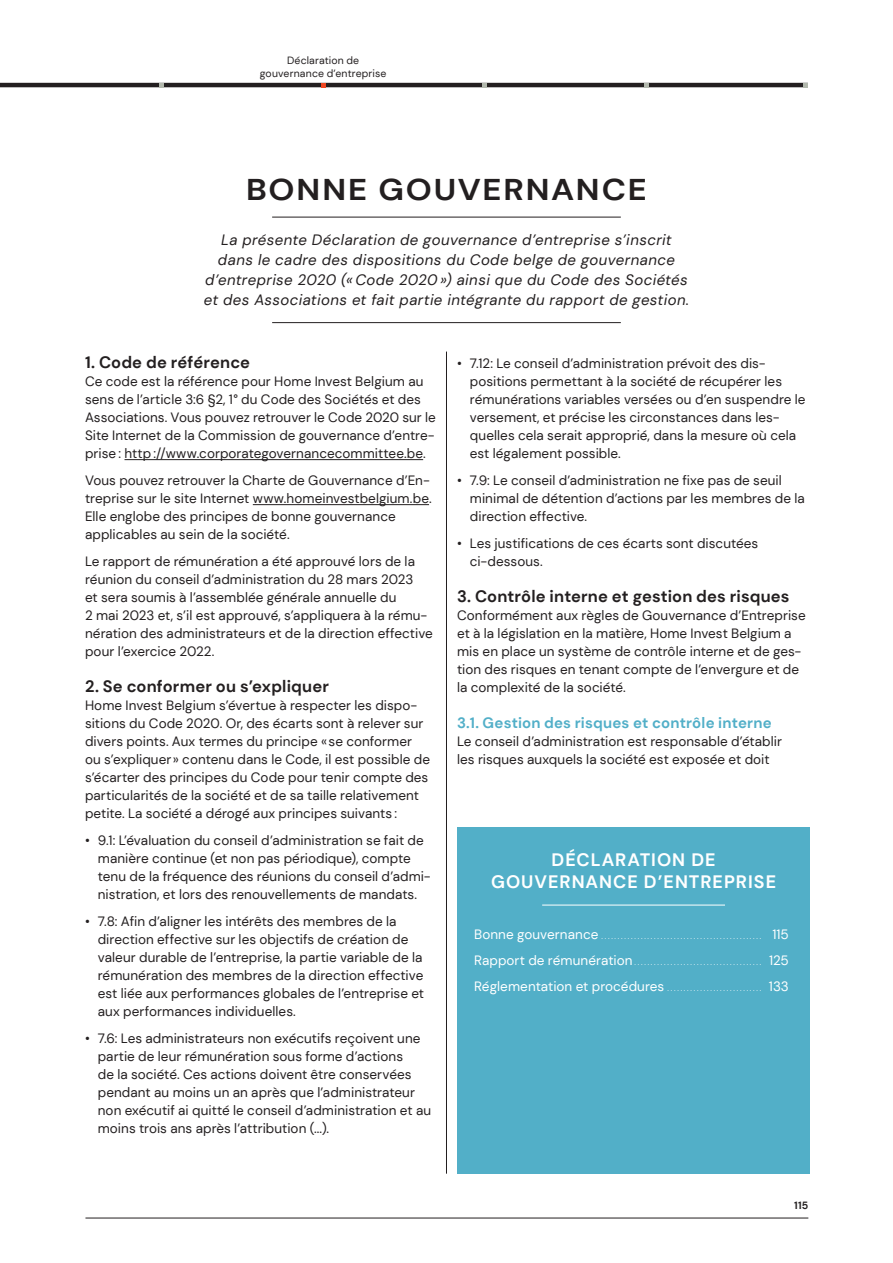
<style>
.page{position:relative;width:893px;height:1263px;background:#fff}
.page>*{position:absolute;margin:0;border:0;box-sizing:border-box;transform-origin:0 0}
.t1{font:700 30px "DM Sans";letter-spacing:.055em;color:#231f20;scale:1.1 1}
.t2{font:700 18px/21.6px "DM Sans";letter-spacing:.055em;color:#fff;text-align:center}
.t3{font:700 16.5px "DM Sans";letter-spacing:.01em;color:#231f20}
.t4{font:italic 15px/20px "DM Sans";letter-spacing:.03em;color:#231f20;text-align:center}
.t5{font:700 15px "DM Sans";letter-spacing:.01em;color:#52afc8}
.t6{font:13.5px/18px "DM Sans";letter-spacing:.005em;color:#231f20}
.t7{font:13.5px "DM Sans";letter-spacing:-.005em;color:#fff}
.t8{font:10.5px/12.6px "DM Sans";letter-spacing:.015em;color:#231f20;text-align:center}
.t9{font:700 10.5px "DM Sans";color:#231f20}
.t10{font:7.5px "DM Sans";color:#fff}
.s1{font-size:13.5px}
</style>
<div class="page">
<hr style="left:272px;top:217px;width:349px;height:1px;background:#231f20">
<hr style="left:272px;top:322px;width:349px;height:1px;background:#231f20">
<hr style="left:124px;top:459px;width:299px;height:1px;background:#231f20">
<hr style="left:253px;top:504px;width:176px;height:1px;background:#231f20">
<hr style="left:446px;top:352px;width:1px;height:821px;background:#231f20">
<div style="left:457px;top:827px;width:353px;height:347px;background:#52afc8"></div>
<hr style="left:542px;top:905px;width:183px;height:1px;background:#fff">
<hr style="left:0;top:83px;width:808px;height:4px;background:#231f20">
<svg style="left:482px;top:83px;width:5px;height:4px"></svg>
<svg style="left:803px;top:83px;width:5px;height:4px"></svg>
<svg style="left:644px;top:83px;width:5px;height:4px"></svg>
<hr style="left:85px;top:1218px;width:723px;height:1px;background:#231f20">
<svg style="left:321px;top:83px;width:4px;height:4px"></svg>
<svg style="left:159px;top:83px;width:5px;height:4px"></svg>
<p class="t8" style="left:260px;top:54px;width:128px">Déclaration de gouvernance d’entreprise</p>
<h1 class="t1" style="left:246px;top:171px;width:366px">BONNE GOUVERNANCE</h1>
<p class="t4" style="left:204px;top:230px;width:487px">La présente Déclaration de gouvernance d’entreprise s’inscrit dans le cadre des dispositions du Code belge de gouvernance d’entreprise 2020 (« Code 2020») ainsi que du Code des Sociétés et des Associations et fait partie intégrante du rapport de gestion.</p>
<p class="t3" style="left:85px;top:352px;width:167px">1. Code de référence</p>
<p class="t6" style="left:85px;top:372px;width:352px">Ce code est la référence pour Home Invest Belgium au sens de l’article 3:6 §2, 1° du Code des Sociétés et des Associations. Vous pouvez retrouver le Code 2020 sur le Site Internet de la Commission de gouvernance d’entre&shy;prise : http ://www.corporategovernancecommittee.be.</p>
<p class="t6" style="left:85px;top:471px;width:348px">Vous pouvez retrouver la Charte de Gouvernance d’En&shy;treprise sur le site Internet www.homeinvestbelgium.be.<br>Elle englobe des principes de bonne gouvernance applicables au sein de la société.</p>
<p class="t6" style="left:85px;top:552px;width:349px">Le rapport de rémunération a été approuvé lors de la réunion du conseil d’administration du 28 mars 2023<br>et sera soumis à l’assemblée générale annuelle du<br>2 mai 2023 et, s’il est approuvé, s’appliquera à la rému&shy;nération des administrateurs et de la direction effective pour l’exercice 2022.</p>
<p class="t3" style="left:85px;top:676px;width:246px">2. Se conformer ou s’expliquer</p>
<p class="t6" style="left:85px;top:696px;width:346px">Home Invest Belgium s’évertue à respecter les dispo&shy;sitions du Code 2020. Or, des écarts sont à relever sur divers points. Aux termes du principe «se conformer ou s’expliquer» contenu dans le Code, il est possible de s’écarter des principes du Code pour tenir compte des particularités de la société et de sa taille relativement petite. La société a dérogé aux principes suivants :</p>
<p class="t6" style="left:98px;top:831px;width:334px;text-indent:-13px">• 9.1: L’évaluation du conseil d’administration se fait de manière continue (et non pas périodique), compte tenu de la fréquence des réunions du conseil d’admi&shy;nistration, et lors des renouvellements de mandats.</p>
<p class="t6" style="left:98px;top:912px;width:328px;text-indent:-13px">• 7.8: Afin d’aligner les intérêts des membres de la direction effective sur les objectifs de création de valeur durable de l’entreprise, la partie variable de la rémunération des membres de la direction effective est liée aux performances globales de l’entreprise et aux performances individuelles.</p>
<p class="t6" style="left:98px;top:1029px;width:335px;text-indent:-13px">• 7.6: Les administrateurs non exécutifs reçoivent une partie de leur rémunération sous forme d’actions<br>de la société. Ces actions doivent être conservées pendant au moins un an après que l’administrateur non exécutif ai quitté le conseil d’administration et au moins trois ans après l’attribution (...).</p>
<p class="t6" style="left:470px;top:354px;width:337px;text-indent:-13px">• 7.12: Le conseil d’administration prévoit des dis&shy;positions permettant à la société de récupérer les rémunérations variables versées ou d’en suspendre le versement, et précise les circonstances dans les&shy;quelles cela serait approprié, dans la mesure où cela est légalement possible.</p>
<p class="t6" style="left:470px;top:471px;width:336px;text-indent:-13px">• 7.9: Le conseil d’administration ne fixe pas de seuil minimal de détention d’actions par les membres de la direction effective.</p>
<p class="t6" style="left:470px;top:534px;width:290px;text-indent:-13px">• Les justifications de ces écarts sont discutées ci-dessous.</p>
<p class="t3" style="left:457px;top:586px;width:334px">3. Contrôle interne et gestion des risques</p>
<p class="t6" style="left:457px;top:606px;width:350px">Conformément aux règles de Gouvernance d’Entreprise et à la législation en la matière, Home Invest Belgium a mis en place un système de contrôle interne et de ges&shy;tion des risques en tenant compte de l’envergure et de la complexité de la société.</p>
<p class="t5" style="left:457px;top:713px;width:316px">3.1. Gestion des risques et contrôle interne</p>
<p class="t6" style="left:457px;top:732px;width:326px">Le conseil d’administration est responsable d’établir les risques auxquels la société est exposée et doit</p>
<h2 class="t2" style="left:491px;top:849px;width:287px">DÉCLARATION DE<br>GOUVERNANCE D’ENTREPRISE</h2>
<p class="t10" style="left:474px;top:932px;width:130px"><span class="s1">Bonne gouvernance</span> .................................................</p>
<p class="t7" style="left:772px;top:926px;width:18px">115</p>
<p class="t10" style="left:474px;top:957px;width:163px"><span class="s1">Rapport de rémunération</span> .......................................</p>
<p class="t7" style="left:769px;top:952px;width:21px">125</p>
<p class="t10" style="left:474px;top:983px;width:196px"><span class="s1">Réglementation et procédures</span> .............................</p>
<p class="t7" style="left:769px;top:977px;width:21px">133</p>
<p class="t9" style="left:794px;top:1199px;width:16px">115</p>
</div>
